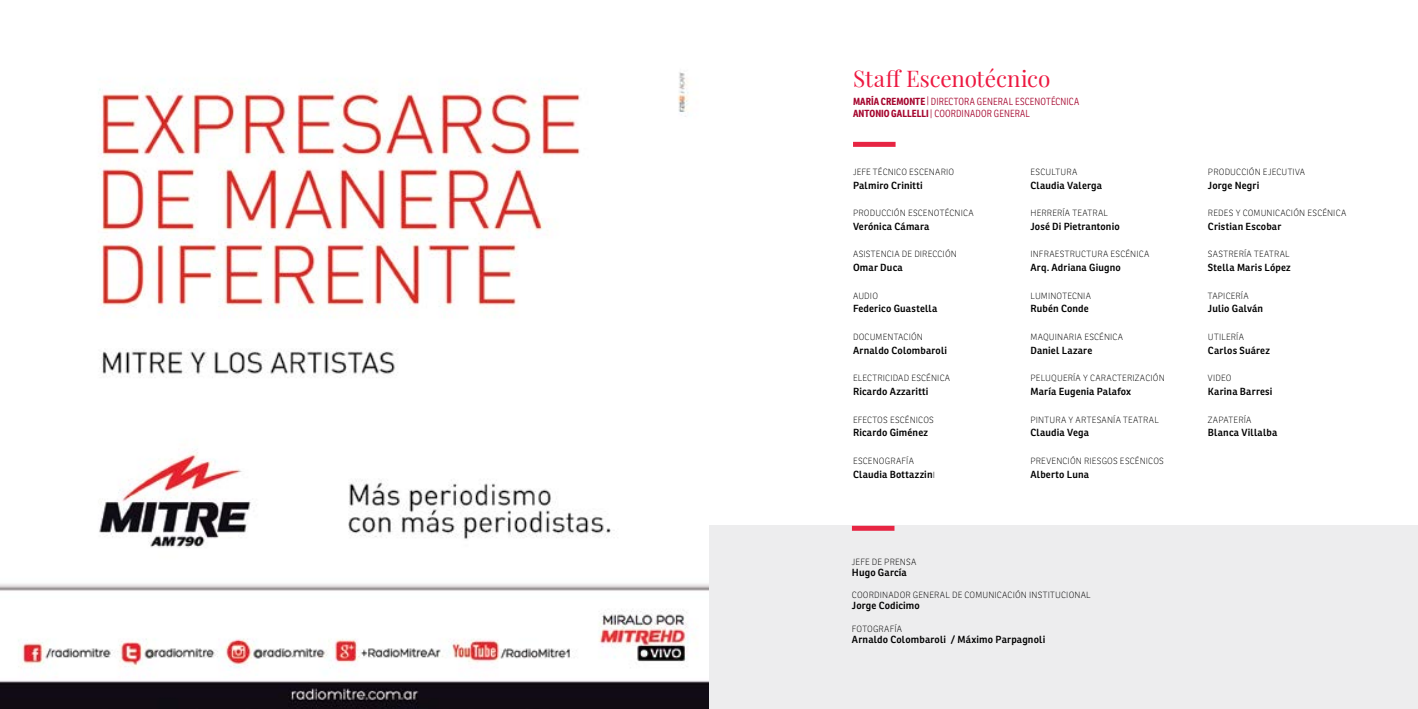
<style>
.page{position:relative;width:1418px;height:709px;background:#fff}
.page>*{position:absolute;margin:0;border:0;box-sizing:border-box;transform-origin:0 0}
.t1{font:22.5px "Playfair Display";letter-spacing:-.005em;color:#ed1941}
.t2{font:600 10px "Ronnia";letter-spacing:.015em;color:#000}
.t3{font:300 10px/12.5px "Ronnia Cond";letter-spacing:.015em;color:#a5052d}
.t4{font:100 8.75px "Ronnia";letter-spacing:.02em;color:#000}
.s1{font-weight:700}
.s2{font-weight:100;font-size:8.75px}
</style>
<div class="page">
<div style="left:853px;top:142px;width:42px;height:5px;background:#e72543"></div>
<div style="left:709px;top:526px;width:708px;height:183px;background:#ededee"></div>
<div style="left:852px;top:526px;width:42px;height:5px;background:#e72543"></div>
<img style="left:0;top:72px;width:709px;height:637px">
<h1 class="t1" style="left:853px;top:65px;width:199px">Staff Escenotécnico</h1>
<p class="t3" style="left:853px;top:95px;width:228px"><span class="s1">MARÍA CREMONTE</span> | DIRECTORA GENERAL ESCENOTÉCNICA<br><span class="s1">ANTONIO GALLELLI</span> | COORDINADOR GENERAL</p>
<p class="t4" style="left:853px;top:167px;width:103px">JEFE TÉCNICO ESCENARIO</p>
<p class="t2" style="left:853px;top:179px;width:71px">Palmiro Crinitti</p>
<p class="t4" style="left:853px;top:208px;width:122px">PRODUCCIÓN ESCENOTÉCNICA</p>
<p class="t2" style="left:853px;top:220px;width:78px">Verónica Cámara</p>
<p class="t4" style="left:853px;top:249px;width:105px">ASISTENCIA DE DIRECCIÓN</p>
<p class="t2" style="left:853px;top:261px;width:51px">Omar Duca</p>
<p class="t4" style="left:853px;top:290px;width:26px">AUDIO</p>
<p class="t2" style="left:853px;top:303px;width:86px">Federico Guastella</p>
<p class="t4" style="left:853px;top:332px;width:71px">DOCUMENTACIÓN</p>
<p class="t2" style="left:853px;top:344px;width:96px">Arnaldo Colombaroli</p>
<p class="t4" style="left:853px;top:373px;width:99px">ELECTRICIDAD ESCÉNICA</p>
<p class="t2" style="left:853px;top:385px;width:77px">Ricardo Azzaritti</p>
<p class="t4" style="left:853px;top:414px;width:82px">EFECTOS ESCÉNICOS</p>
<p class="t2" style="left:853px;top:426px;width:76px">Ricardo Giménez</p>
<p class="t4" style="left:853px;top:455px;width:62px">ESCENOGRAFÍA</p>
<p class="t2" style="left:853px;top:468px;width:83px">Claudia Bottazzin<span class="s2">I</span></p>
<p class="t4" style="left:1030px;top:167px;width:48px">ESCULTURA</p>
<p class="t2" style="left:1030px;top:179px;width:73px">Claudia Valerga</p>
<p class="t4" style="left:1030px;top:208px;width:79px">HERRERÍA TEATRAL</p>
<p class="t2" style="left:1030px;top:220px;width:91px">José Di Pietrantonio</p>
<p class="t4" style="left:1030px;top:249px;width:120px">INFRAESTRUCTURA ESCÉNICA</p>
<p class="t2" style="left:1030px;top:261px;width:92px">Arq. Adriana Giugno</p>
<p class="t4" style="left:1030px;top:290px;width:62px">LUMINOTECNIA</p>
<p class="t2" style="left:1030px;top:303px;width:60px">Rubén Conde</p>
<p class="t4" style="left:1030px;top:332px;width:94px">MAQUINARIA ESCÉNICA</p>
<p class="t2" style="left:1030px;top:344px;width:63px">Daniel Lazare</p>
<p class="t4" style="left:1030px;top:373px;width:136px">PELUQUERÍA Y CARACTERIZACIÓN</p>
<p class="t2" style="left:1030px;top:385px;width:102px">María Eugenia Palafox</p>
<p class="t4" style="left:1030px;top:414px;width:130px">PINTURA Y ARTESANÍA TEATRAL</p>
<p class="t2" style="left:1030px;top:426px;width:60px">Claudia Vega</p>
<p class="t4" style="left:1030px;top:455px;width:135px">PREVENCIÓN RIESGOS ESCÉNICOS</p>
<p class="t2" style="left:1030px;top:468px;width:60px">Alberto Luna</p>
<p class="t4" style="left:852px;top:557px;width:66px">JEFE DE PRENSA</p>
<p class="t2" style="left:852px;top:566px;width:56px">Hugo García</p>
<p class="t4" style="left:852px;top:589px;width:240px">COORDINADOR GENERAL DE COMUNICACIÓN INSTITUCIONAL</p>
<p class="t2" style="left:852px;top:599px;width:69px">Jorge Codicimo</p>
<p class="t4" style="left:852px;top:623px;width:52px">FOTOGRAFÍA</p>
<p class="t2" style="left:852px;top:633px;width:195px">Arnaldo Colombaroli / Máximo Parpagnoli</p>
<p class="t4" style="left:1207px;top:167px;width:99px">PRODUCCIÓN EJECUTIVA</p>
<p class="t2" style="left:1207px;top:179px;width:53px">Jorge Negri</p>
<p class="t4" style="left:1207px;top:208px;width:140px">REDES Y COMUNICACIÓN ESCÉNICA</p>
<p class="t2" style="left:1207px;top:220px;width:75px">Cristian Escobar</p>
<p class="t4" style="left:1207px;top:249px;width:83px">SASTRERÍA TEATRAL</p>
<p class="t2" style="left:1207px;top:261px;width:84px">Stella Maris López</p>
<p class="t4" style="left:1207px;top:290px;width:42px">TAPICERÍA</p>
<p class="t2" style="left:1207px;top:303px;width:57px">Julio Galván</p>
<p class="t4" style="left:1207px;top:332px;width:38px">UTILERÍA</p>
<p class="t2" style="left:1207px;top:344px;width:63px">Carlos Suárez</p>
<p class="t4" style="left:1207px;top:373px;width:25px">VIDEO</p>
<p class="t2" style="left:1207px;top:385px;width:66px">Karina Barresi</p>
<p class="t4" style="left:1207px;top:414px;width:45px">ZAPATERÍA</p>
<p class="t2" style="left:1207px;top:426px;width:71px">Blanca Villalba</p>
</div>
